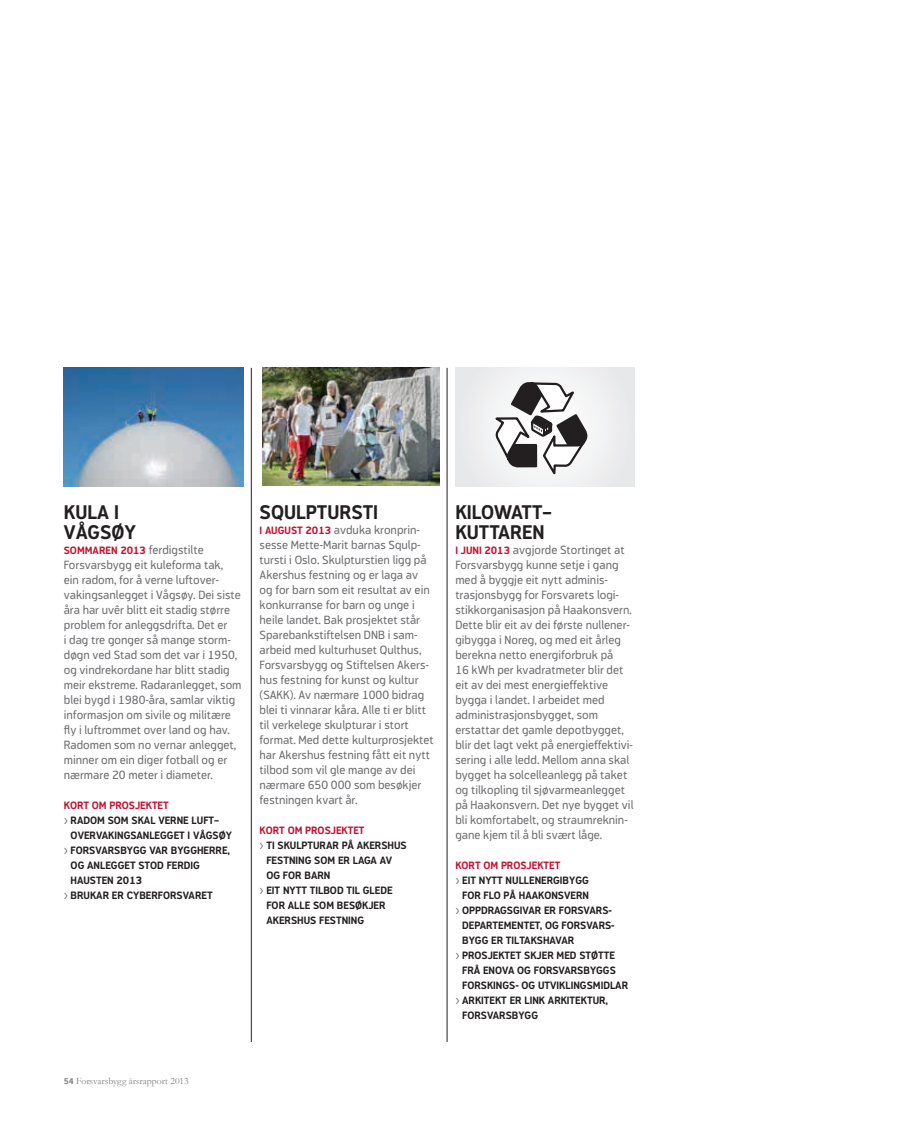
<style>
.page{position:relative;width:915px;height:1127px;background:#fff}
.page>*{position:absolute;margin:0;border:0;box-sizing:border-box;transform-origin:0 0}
.t1{font:700 19.5px/19.5px "Modus";color:#231f20}
.t2{font:700 12.45px "Trump Gothic East";letter-spacing:.1em;color:#231f20}
.t3{font:12px/15px "Modus";color:#6c6b6f}
.t4{font:700 10.5px "Modus";color:#231f20}
.t5{font:700 10.5px "Modus";color:#c3102f}
.t6{font:9.75px "Garamond";color:#808083}
.s1{font-weight:400;font-size:12px;color:#6c6b6f}
.s2{font-weight:700;font-size:10.5px;color:#c3102f}
.s3{font-family:"Modus";font-weight:700;font-size:8.25px}
</style>
<div class="page">
<img style="left:64px;top:368px;width:179px;height:119px">
<hr style="left:446px;top:368px;width:1px;height:674px;background:#231f20">
<img style="left:262px;top:368px;width:177px;height:117px">
<hr style="left:251px;top:368px;width:1px;height:674px;background:#231f20">
<div style="left:455px;top:368px;width:179px;height:118px;background:#eeeeef"></div>
<svg style="left:495px;top:382px;width:92px;height:93px"></svg>
<h1 class="t1" style="left:64px;top:503px;width:74px">KULA I<br>VÅGSØY</h1>
<p class="t5" style="left:64px;top:544px;width:141px">SOMMAREN 2013 <span class="s1">ferdigstilte</span></p>
<p class="t3" style="left:64px;top:557px;width:179px">Forsvarsbygg eit kuleforma tak,<br>ein radom, for å verne luftover&shy;vakingsanlegget i Vågsøy. Dei siste åra har uvêr blitt eit stadig større problem for anleggsdrifta. Det er<br>i dag tre gonger så mange storm&shy;døgn ved Stad som det var i 1950, og vindrekordane har blitt stadig meir ekstreme. Radaranlegget, som blei bygd i 1980-åra, samlar viktig informasjon om sivile og militære fly i luftrommet over land og hav.<br>Radomen som no vernar anlegget, minner om ein diger fotball og er nærmare 20 meter i diameter.</p>
<p class="t5" style="left:64px;top:799px;width:106px">KORT OM PROSJEKTET</p>
<p class="t4" style="left:64px;top:814px;width:157px"><span class="s1">›</span> RADOM SOM SKAL VERNE LUFT–</p>
<p class="t4" style="left:71px;top:829px;width:163px">OVERVAKINGSANLEGGET I VÅGSØY</p>
<p class="t4" style="left:64px;top:844px;width:168px"><span class="s1">›</span> FORSVARSBYGG VAR BYGGHERRE,</p>
<p class="t4" style="left:71px;top:859px;width:131px">OG ANLEGGET STOD FERDIG</p>
<p class="t4" style="left:71px;top:874px;width:73px">HAUSTEN 2013</p>
<p class="t4" style="left:64px;top:889px;width:150px"><span class="s1">›</span> BRUKAR ER CYBERFORSVARET</p>
<h1 class="t1" style="left:259px;top:503px;width:120px">SQULPTURSTI</h1>
<p class="t3" style="left:259px;top:523px;width:176px"><span class="s2">I AUGUST 2013</span> avduka kronprin&shy;sesse Mette-Marit barnas Squlp&shy;tursti i Oslo. Skulpturstien ligg på<br>Akershus festning og er laga av og for barn som eit resultat av ein konkurranse for barn og unge i heile landet. Bak prosjektet står<br>Sparebankstiftelsen DNB i sam&shy;arbeid med kulturhuset Qulthus,<br>Forsvarsbygg og Stiftelsen Akers&shy;hus festning for kunst og kultur (SAKK). Av nærmare 1000 bidrag blei ti vinnarar kåra. Alle ti er blitt til verkelege skulpturar i stort format. Med dette kulturprosjektet har Akershus festning fått eit nytt tilbod som vil gle mange av dei nærmare 650 000 som besøkjer festningen kvart år.</p>
<p class="t5" style="left:259px;top:825px;width:106px">KORT OM PROSJEKTET</p>
<p class="t4" style="left:259px;top:840px;width:149px"><span class="s1">›</span> TI SKULPTURAR PÅ AKERSHUS</p>
<p class="t4" style="left:266px;top:855px;width:127px">FESTNING SOM ER LAGA AV</p>
<p class="t4" style="left:266px;top:870px;width:65px">OG FOR BARN</p>
<p class="t4" style="left:259px;top:885px;width:134px"><span class="s1">›</span> EIT NYTT TILBOD TIL GLEDE</p>
<p class="t4" style="left:266px;top:900px;width:121px">FOR ALLE SOM BESØKJER</p>
<p class="t4" style="left:266px;top:915px;width:99px">AKERSHUS FESTNING</p>
<p class="t2" style="left:345px;top:543px;width:30px">KUNDE</p>
<h1 class="t1" style="left:455px;top:503px;width:98px">KILOWATT–<br>KUTTAREN</h1>
<p class="t3" style="left:455px;top:542px;width:180px"><span class="s2">I JUNI 2013</span> avgjorde Stortinget at Forsvarsbygg kunne setje i gang med å byggje eit nytt adminis&shy;trasjonsbygg for Forsvarets logi&shy;stikkorganisasjon på Haakonsvern.<br>Dette blir eit av dei første nullener&shy;gibygga i Noreg, og med eit årleg berekna netto energiforbruk på<br>16 kWh per kvadratmeter blir det eit av dei mest energieffektive bygga i landet. I arbeidet med administrasjonsbygget, som erstattar det gamle depotbygget, blir det lagt vekt på energieffektivi&shy;sering i alle ledd. Mellom anna skal bygget ha solcelleanlegg på taket og tilkopling til sjøvarmeanlegget på Haakonsvern. Det nye bygget vil bli komfortabelt, og straumreknin&shy;gane kjem til å bli svært låge.</p>
<p class="t5" style="left:455px;top:859px;width:106px">KORT OM PROSJEKTET</p>
<p class="t4" style="left:455px;top:874px;width:135px"><span class="s1">›</span> EIT NYTT NULLENERGIBYGG</p>
<p class="t4" style="left:462px;top:889px;width:128px">FOR FLO PÅ HAAKONSVERN</p>
<p class="t4" style="left:455px;top:904px;width:158px"><span class="s1">›</span> OPPDRAGSGIVAR ER FORSVARS-</p>
<p class="t4" style="left:462px;top:919px;width:154px">DEPARTEMENTET, OG FORSVARS-</p>
<p class="t4" style="left:462px;top:934px;width:113px">BYGG ER TILTAKSHAVAR</p>
<p class="t4" style="left:455px;top:949px;width:161px"><span class="s1">›</span> PROSJEKTET SKJER MED STØTTE</p>
<p class="t4" style="left:462px;top:964px;width:155px">FRÅ ENOVA OG FORSVARSBYGGS</p>
<p class="t4" style="left:462px;top:979px;width:167px">FORSKINGS- OG UTVIKLINGSMIDLAR</p>
<p class="t4" style="left:455px;top:994px;width:154px"><span class="s1">›</span> ARKITEKT ER LINK ARKITEKTUR,</p>
<p class="t4" style="left:462px;top:1009px;width:77px">FORSVARSBYGG</p>
<p class="t2" style="left:520px;top:542px;width:43px">ØKONOMI</p>
<p class="t6" style="left:64px;top:1075px;width:126px"><span class="s3">54</span> Forsvarsbygg årsrapport 2013</p>
</div>
